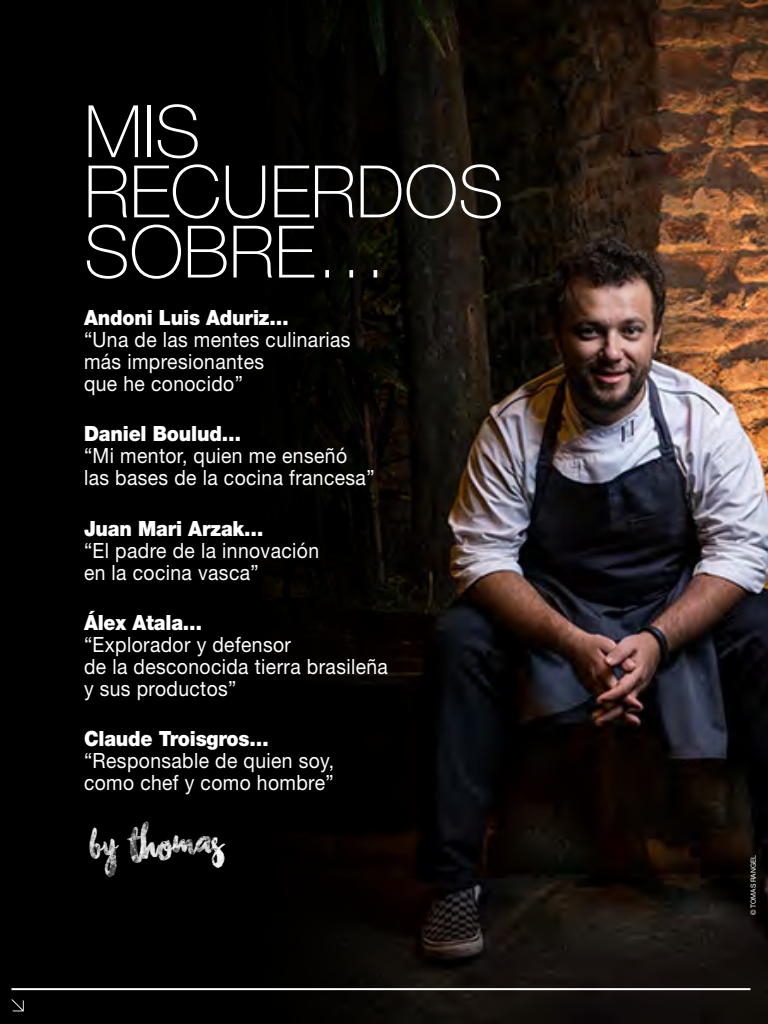
<style>
.page{position:relative;width:768px;height:1024px;background:#000}
.page>*{position:absolute;margin:0;border:0;box-sizing:border-box;transform-origin:0 0}
.t1{font:100 72.4px/60.2px "Helvetica Neue";color:#fff}
.t2{font:51.2px "Chasing Embers";color:#fff;scale:.94 1}
.t3{font:21px/22px "Helvetica Neue";letter-spacing:.02em;color:#fff;scale:.92 1}
.t4{font:900 21px "Helvetica Neue";letter-spacing:-.01em;color:#fff;scale:.92 1}
.t5{font:7px "Helvetica Neue";color:#fff}
</style>
<div class="page">
<img style="left:436px;top:0;width:332px;height:1024px">
<hr style="left:11px;top:988px;width:739px;height:2px;background:#fff">
<svg style="left:11px;top:999px;width:13px;height:12px"></svg>
<h1 class="t1" style="left:84px;top:101px;width:421px">MIS<br>RECUERDOS<br>SOBRE…</h1>
<p class="t4" style="left:84px;top:305px;width:224px">Andoni Luis Aduriz…</p>
<p class="t3" style="left:84px;top:328px;width:291px">“Una de las mentes culinarias más impresionantes<br>que he conocido”</p>
<p class="t4" style="left:84px;top:421px;width:172px">Daniel Boulud…</p>
<p class="t3" style="left:84px;top:444px;width:317px">“Mi mentor, quien me enseñó las bases de la cocina francesa”</p>
<p class="t4" style="left:84px;top:516px;width:197px">Juan Mari Arzak…</p>
<p class="t3" style="left:84px;top:539px;width:257px">“El padre de la innovación en la cocina vasca”</p>
<p class="t4" style="left:84px;top:610px;width:130px">Álex Atala…</p>
<p class="t3" style="left:84px;top:633px;width:332px">“Explorador y defensor<br>de la desconocida tierra brasileña y sus productos”</p>
<p class="t4" style="left:84px;top:726px;width:202px">Claude Troisgros…</p>
<p class="t3" style="left:84px;top:750px;width:274px">“Responsable de quien soy, como chef y como hombre”</p>
<h2 class="t2" style="left:90px;top:821px;width:144px">by THOMAS</h2>
<p class="t5" style="left:749px;top:915px;width:62px;rotate:-90deg">© TOMAS RANGEL</p>
</div>
